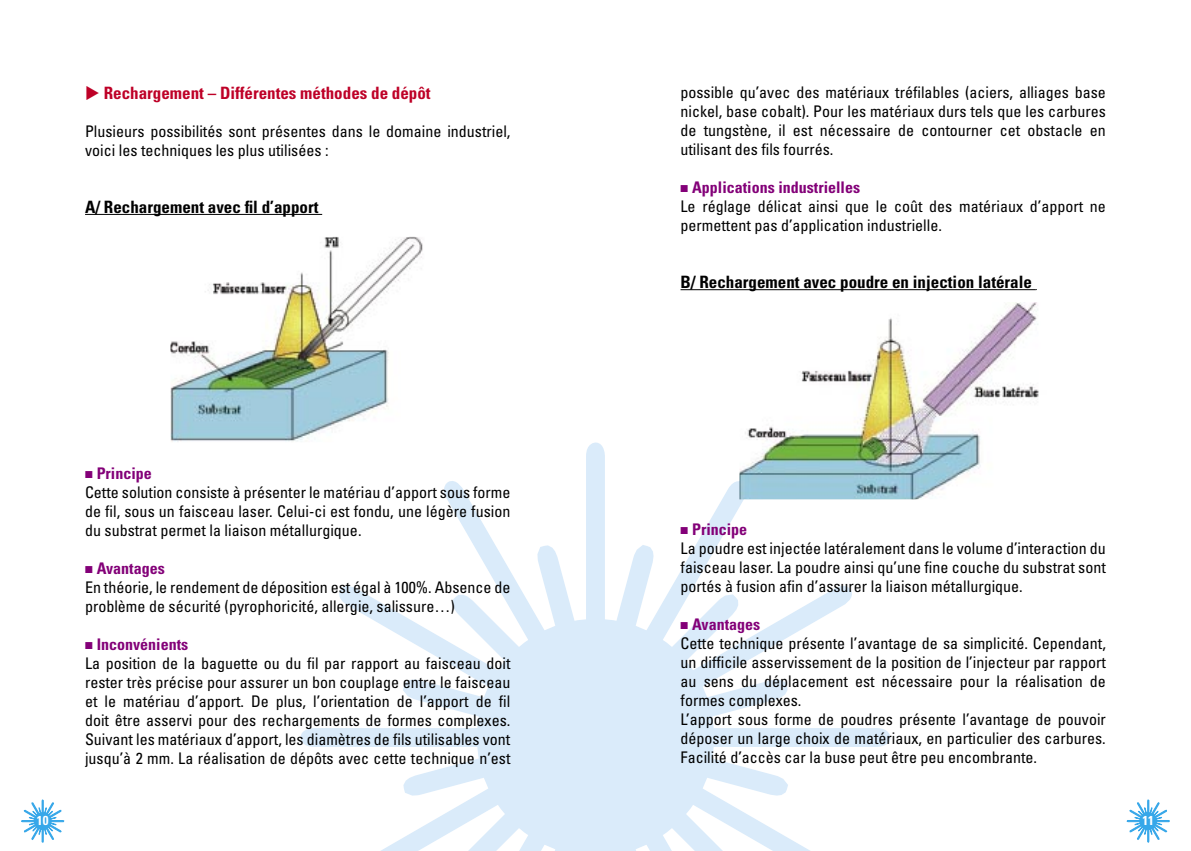
<style>
.page{position:relative;width:1191px;height:851px;background:#fff}
.page>*{position:absolute;margin:0;border:0;box-sizing:border-box;transform-origin:0 0}
.t1{font:700 condensed 17px "Univers";color:#000}
.t2{font:700 condensed 17px "Univers";color:#be0027}
.t3{font:condensed 16px/19px "Univers";color:#000;text-align:justify}
.t4{font:700 condensed 16px "Univers";color:#830078}
.t5{font:700 condensed 13px "Univers";color:#fff}
</style>
<div class="page">
<hr style="left:85px;top:214px;width:237px;height:1px;background:#000">
<svg style="left:1127px;top:799px;width:42px;height:43px"></svg>
<svg style="left:21px;top:799px;width:43px;height:43px"></svg>
<hr style="left:680px;top:289px;width:355px;height:1px;background:#000">
<img style="left:171px;top:237px;width:252px;height:205px">
<img style="left:745px;top:302px;width:294px;height:197px">
<svg style="left:299px;top:441px;width:592px;height:409px"></svg>
<p class="t2" style="left:85px;top:82px;width:347px">◆ Rechargement – Différentes méthodes de dépôt</p>
<p class="t3" style="left:85px;top:121px;width:427px">Plusieurs possibilités sont présentes dans le domaine industriel, voici les techniques les plus utilisées :</p>
<p class="t1" style="left:85px;top:196px;width:235px">A/ Rechargement avec fil d’apport</p>
<p class="t4" style="left:97px;top:463px;width:57px">Principe</p>
<p class="t3" style="left:85px;top:482px;width:427px">Cette solution consiste à présenter le matériau d’apport sous forme de fil, sous un faisceau laser. Celui-ci est fondu, une légère fusion du substrat permet la liaison métallurgique.</p>
<p class="t4" style="left:97px;top:558px;width:70px">Avantages</p>
<p class="t3" style="left:85px;top:577px;width:427px">En théorie, le rendement de déposition est égal à 100%. Absence de problème de sécurité (pyrophoricité, allergie, salissure…)</p>
<p class="t4" style="left:97px;top:634px;width:93px">Inconvénients</p>
<p class="t3" style="left:85px;top:653px;width:427px">La position de la baguette ou du fil par rapport au faisceau doit rester très précise pour assurer un bon couplage entre le faisceau et le matériau d’apport. De plus, l’orientation de l’apport de fil doit être asservi pour des rechargements de formes complexes.<br>Suivant les matériaux d’apport, les diamètres de fils utilisables vont jusqu’à 2 mm. La réalisation de dépôts avec cette technique n’est</p>
<p class="t3" style="left:680px;top:82px;width:427px">possible qu’avec des matériaux tréfilables (aciers, alliages base nickel, base cobalt). Pour les matériaux durs tels que les carbures de tungstène, il est nécessaire de contourner cet obstacle en utilisant des fils fourrés.</p>
<p class="t4" style="left:692px;top:177px;width:170px">Applications industrielles</p>
<p class="t3" style="left:680px;top:196px;width:427px">Le réglage délicat ainsi que le coût des matériaux d’apport ne permettent pas d’application industrielle.</p>
<p class="t1" style="left:680px;top:271px;width:353px">B/ Rechargement avec poudre en injection latérale</p>
<p class="t4" style="left:692px;top:519px;width:57px">Principe</p>
<p class="t3" style="left:680px;top:538px;width:427px">La poudre est injectée latéralement dans le volume d’interaction du faisceau laser. La poudre ainsi qu’une fine couche du substrat sont portés à fusion afin d’assurer la liaison métallurgique.</p>
<p class="t4" style="left:692px;top:614px;width:70px">Avantages</p>
<p class="t3" style="left:680px;top:633px;width:427px">Cette technique présente l’avantage de sa simplicité. Cependant, un difficile asservissement de la position de l’injecteur par rapport au sens du déplacement est nécessaire pour la réalisation de formes complexes.</p>
<p class="t3" style="left:680px;top:709px;width:427px">L’apport sous forme de poudres présente l’avantage de pouvoir déposer un large choix de matériaux, en particulier des carbures.<br>Facilité d’accès car la buse peut être peu encombrante.</p>
<p class="t5" style="left:37px;top:812px;width:13px">10</p>
<p class="t5" style="left:1142px;top:812px;width:13px">11</p>
</div>
